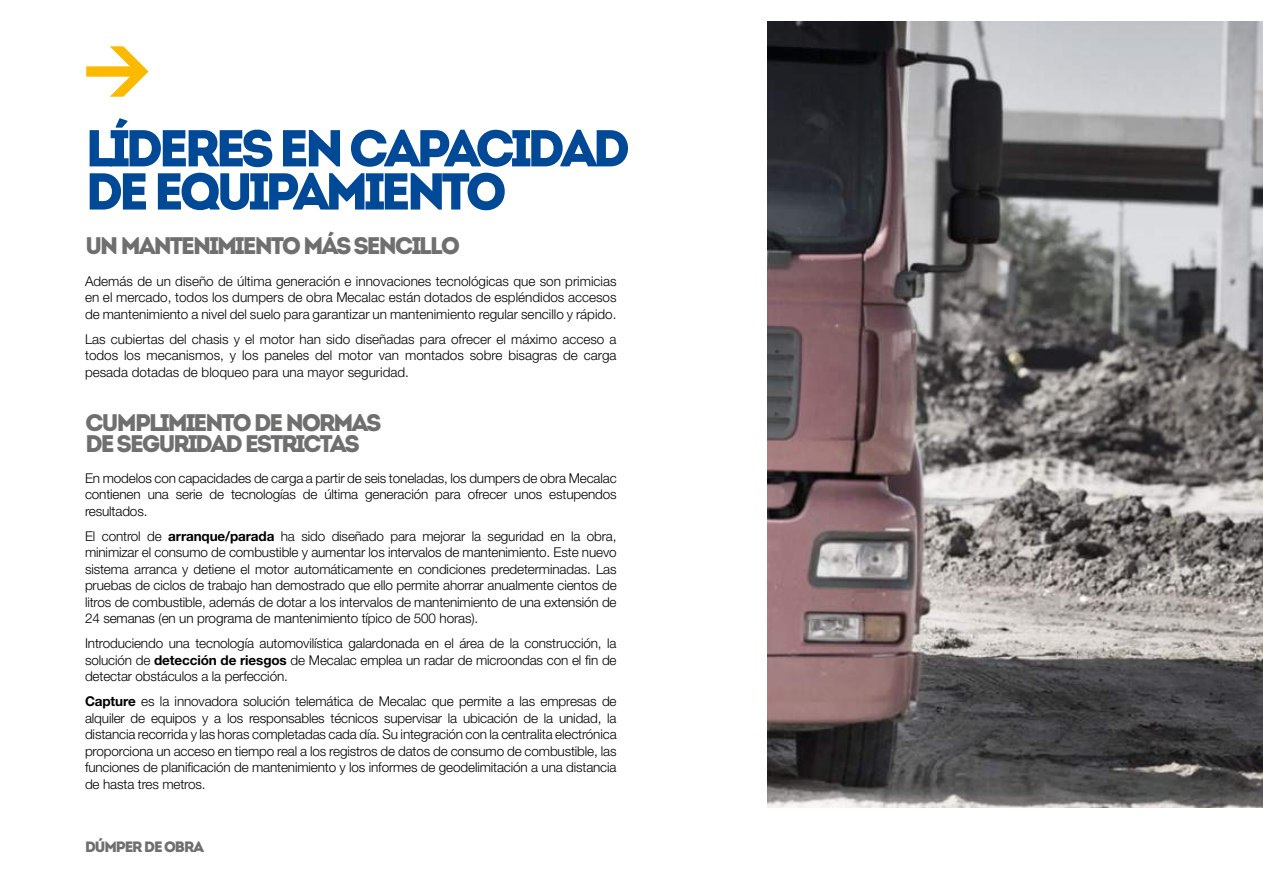
<style>
.page{position:relative;width:1263px;height:893px;background:#fff}
.page>*{position:absolute;margin:0;border:0;box-sizing:border-box;transform-origin:0 0}
.t1{font:51.75px/43.2px "Intro";letter-spacing:-.1em;color:#004996}
.t2{font:24px/21px "Intro";letter-spacing:-.1em;color:#6f6f6e}
.t3{font:900 15px "Intro";letter-spacing:-.07em;color:#6f6f6e}
.t4{font:300 13.5px/16.5px "Helvetica Neue LT Pro";letter-spacing:-.01em;color:#000;text-align:justify}
.s1{font-weight:700}
</style>
<div class="page">
<svg style="left:86px;top:46px;width:63px;height:51px"></svg>
<img style="left:767px;top:21px;width:496px;height:787px">
<h1 class="t1" style="left:85px;top:127px;width:547px">LÍDERES EN CAPACIDAD<br>DE EQUIPAMIENTO</h1>
<h2 class="t2" style="left:85px;top:235px;width:377px">UN MANTENIMIENTO MÁS SENCILLO</h2>
<p class="t4" style="left:85px;top:272px;width:533px">Además de un diseño de última generación e innovaciones tecnológicas que son primicias en el mercado, todos los dumpers de obra Mecalac están dotados de espléndidos accesos de mantenimiento a nivel del suelo para garantizar un mantenimiento regular sencillo y rápido.</p>
<p class="t4" style="left:85px;top:330px;width:533px">Las cubiertas del chasis y el motor han sido diseñadas para ofrecer el máximo acceso a todos los mecanismos, y los paneles del motor van montados sobre bisagras de carga pesada dotadas de bloqueo para una mayor seguridad.</p>
<h2 class="t2" style="left:85px;top:412px;width:298px">CUMPLIMIENTO DE NORMAS<br>DE SEGURIDAD ESTRICTAS</h2>
<p class="t4" style="left:85px;top:470px;width:533px">En modelos con capacidades de carga a partir de seis toneladas, los dumpers de obra Mecalac contienen una serie de tecnologías de última generación para ofrecer unos estupendos resultados.</p>
<p class="t4" style="left:85px;top:528px;width:533px">El control de <span class="s1">arranque/parada</span> ha sido diseñado para mejorar la seguridad en la obra, minimizar el consumo de combustible y aumentar los intervalos de mantenimiento. Este nuevo sistema arranca y detiene el motor automáticamente en condiciones predeterminadas. Las pruebas de ciclos de trabajo han demostrado que ello permite ahorrar anualmente cientos de litros de combustible, además de dotar a los intervalos de mantenimiento de una extensión de 24 semanas (en un programa de mantenimiento típico de 500 horas).</p>
<p class="t4" style="left:85px;top:635px;width:533px">Introduciendo una tecnología automovilística galardonada en el área de la construcción, la solución de <span class="s1">detección de riesgos</span> de Mecalac emplea un radar de microondas con el fin de detectar obstáculos a la perfección.</p>
<p class="t4" style="left:85px;top:693px;width:533px"><span class="s1">Capture</span> es la innovadora solución telemática de Mecalac que permite a las empresas de alquiler de equipos y a los responsables técnicos supervisar la ubicación de la unidad, la distancia recorrida y las horas completadas cada día. Su integración con la centralita electrónica proporciona un acceso en tiempo real a los registros de datos de consumo de combustible, las funciones de planificación de mantenimiento y los informes de geodelimitación a una distancia de hasta tres metros.</p>
<p class="t3" style="left:85px;top:837px;width:120px">DÚMPER DE OBRA</p>
</div>
